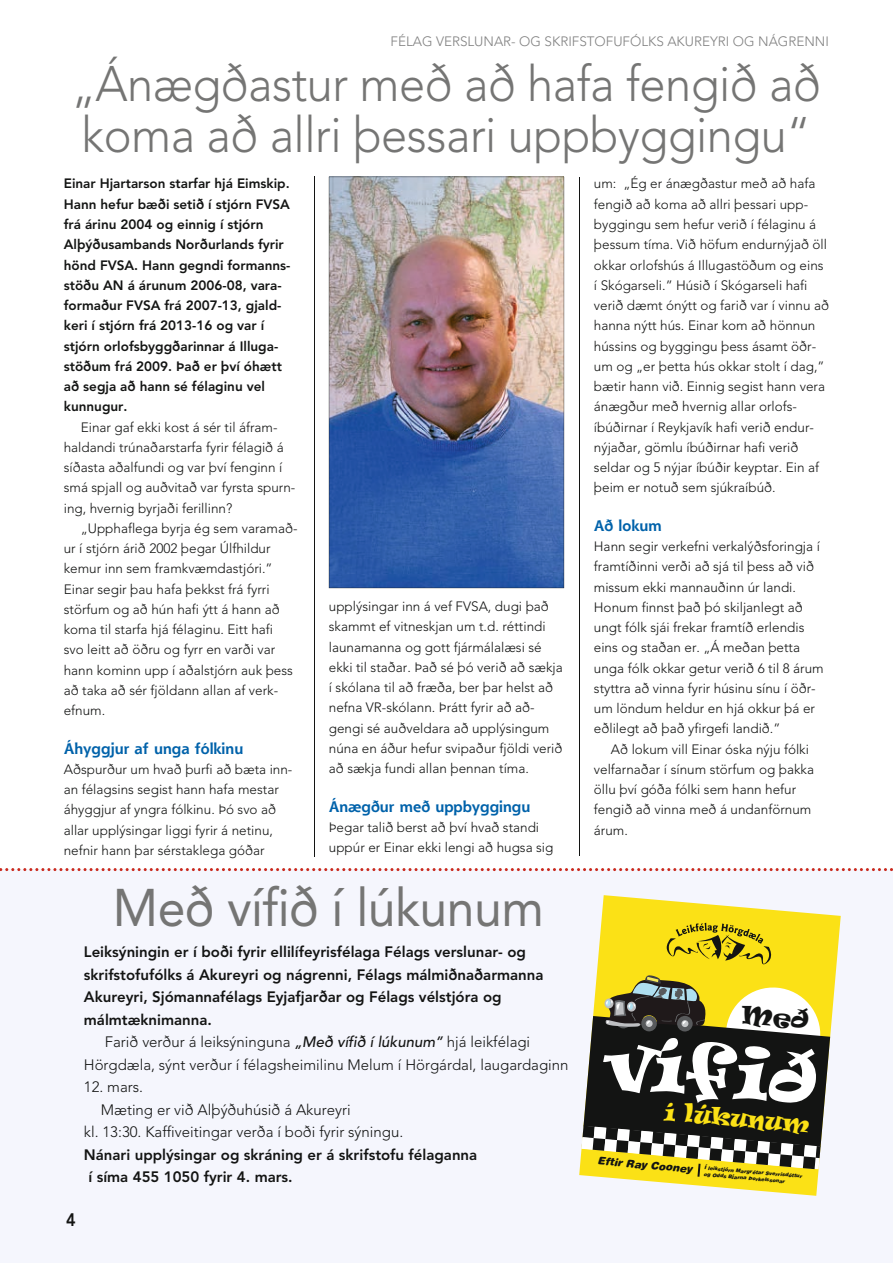
<style>
.page{position:relative;width:893px;height:1263px;background:#fff}
.page>*{position:absolute;margin:0;border:0;box-sizing:border-box;transform-origin:0 0}
.t1{font:66.75px "Ravie";color:#fff}
.t2{font:52.5px "Avenir";letter-spacing:-.01em;color:#757574;scale:.95 1}
.t3{font:300 49.5px/51px "Avenir";letter-spacing:-.01em;color:#757574;scale:.95 1}
.t4{font:22.35px "Ravie";color:#fbe116}
.t5{font:800 18px "Avenir";color:#131413;scale:.9 1}
.t6{font:800 15px/22.5px "Avenir";color:#131413}
.t7{font:300 15px/22.5px "Avenir";color:#131413}
.t8{font:700 15px "Shannon";color:#0062aa}
.t9{font:300 13.5px/20.2px "Avenir";color:#131413}
.t10{font:800 13.5px/20.2px "Avenir";color:#131413}
.t11{font:300 13.5px "Avenir";color:#818181}
.t12{font:italic 900 5.1px/6.6px "Helvetica Rounded";color:#131413}
.s1{font-weight:500;font-style:italic}
.s2{font-size:10.65px}
</style>
<div class="page">
<div style="left:0;top:869px;width:893px;height:394px;background:#f5f6fd"></div>
<hr style="left:579px;top:177px;width:1px;height:679px;background:#131413">
<hr style="left:314px;top:177px;width:1px;height:680px;background:#131413">
<img style="left:329px;top:177px;width:235px;height:411px">
<svg style="left:596px;top:895px;width:245px;height:301px;fill:#fbe116"></svg>
<svg style="left:667px;top:923px;width:105px;height:41px;background:#ccb715"></svg>
<svg style="left:0;top:868px;width:893px;height:3px"></svg>
<svg style="left:579px;top:975px;width:255px;height:204px"></svg>
<p class="t11" style="left:390px;top:33px;width:440px">FÉLAG VERSLUNAR- OG SKRIFSTOFUFÓLKS AKUREYRI OG NÁGRENNI</p>
<h3 class="t3" style="left:72px;top:59px;width:790px">„Ánægðastur með að hafa fengið að koma að allri þessari uppbyggingu“</h3>
<p class="t10" style="left:64px;top:174px;width:228px">Einar Hjartarson starfar hjá Eimskip.<br>Hann hefur bæði setið í stjórn FVSA frá árinu 2004 og einnig í stjórn<br>Alþýðusambands Norðurlands fyrir hönd FVSA. Hann gegndi formanns&shy;stöðu AN á árunum 2006-08, vara&shy;formaður FVSA frá 2007-13, gjald&shy;keri í stjórn frá 2013-16 og var í stjórn orlofsbyggðarinnar á Illuga&shy;stöðum frá 2009. Það er því óhætt að segja að hann sé félaginu vel kunnugur.</p>
<p class="t9" style="left:64px;top:417px;width:233px;text-indent:17px">Einar gaf ekki kost á sér til áfram&shy;haldandi trúnaðarstarfa fyrir félagið á síðasta aðalfundi og var því fenginn í smá spjall og auðvitað var fyrsta spurn&shy;ing, hvernig byrjaði ferillinn?</p>
<p class="t9" style="left:64px;top:518px;width:235px;text-indent:17px">„Upphaflega byrja ég sem varamað&shy;ur í stjórn árið 2002 þegar Úlfhildur kemur inn sem framkvæmdastjóri.”<br>Einar segir þau hafa þekkst frá fyrri störfum og að hún hafi ýtt á hann að koma til starfa hjá félaginu. Eitt hafi<br>svo leitt að öðru og fyrr en varði var hann kominn upp í aðalstjórn auk þess að taka að sér fjöldann allan af verk&shy;efnum.</p>
<p class="t8" style="left:64px;top:739px;width:181px">Áhyggjur af unga fólkinu</p>
<p class="t9" style="left:64px;top:759px;width:230px">Aðspurður um hvað þurfi að bæta inn&shy;an félagsins segist hann hafa mestar áhyggjur af yngra fólkinu. Þó svo að allar upplýsingar liggi fyrir á netinu, nefnir hann þar sérstaklega góðar</p>
<p class="t9" style="left:594px;top:174px;width:237px">um: „Ég er ánægðastur með að hafa fengið að koma að allri þessari upp&shy;byggingu sem hefur verið í félaginu á þessum tíma. Við höfum endurnýjað öll okkar orlofshús á Illugastöðum og eins í Skógarseli.” Húsið í Skógarseli hafi verið dæmt ónýtt og farið var í vinnu að hanna nýtt hús. Einar kom að hönnun hússins og byggingu þess ásamt öðr&shy;um og „er þetta hús okkar stolt í dag,” bætir hann við. Einnig segist hann vera ánægður með hvernig allar orlofs&shy;íbúðirnar í Reykjavík hafi verið endur&shy;nýjaðar, gömlu íbúðirnar hafi verið seldar og 5 nýjar íbúðir keyptar. Ein af þeim er notuð sem sjúkraíbúð.</p>
<p class="t8" style="left:594px;top:516px;width:69px">Að lokum</p>
<p class="t9" style="left:594px;top:536px;width:231px">Hann segir verkefni verkalýðsforingja í framtíðinni verði að sjá til þess að við missum ekki mannauðinn úr landi.<br>Honum finnst það þó skiljanlegt að ungt fólk sjái frekar framtíð erlendis eins og staðan er. „Á meðan þetta unga fólk okkar getur verið 6 til 8 árum styttra að vinna fyrir húsinu sínu í öðr&shy;um löndum heldur en hjá okkur þá er eðlilegt að það yfirgefi landið.”</p>
<p class="t9" style="left:594px;top:739px;width:222px;text-indent:17px">Að lokum vill Einar óska nýju fólki velfarnaðar í sínum störfum og þakka öllu því góða fólki sem hann hefur fengið að vinna með á undanförnum árum.</p>
<p class="t9" style="left:329px;top:596px;width:235px">upplýsingar inn á vef FVSA, dugi það skammt ef vitneskjan um t.d. réttindi launamanna og gott fjármálalæsi sé ekki til staðar. Það sé þó verið að sækja í skólana til að fræða, ber þar helst að nefna VR-skólann. Þrátt fyrir að að&shy;gengi sé auðveldara að upplýsingum núna en áður hefur svipaður fjöldi verið að sækja fundi allan þennan tíma.</p>
<p class="t8" style="left:329px;top:797px;width:203px">Ánægður með uppbyggingu</p>
<p class="t9" style="left:329px;top:817px;width:226px">Þegar talið berst að því hvað standi uppúr er Einar ekki lengi að hugsa sig</p>
<h2 class="t2" style="left:113px;top:877px;width:455px">Með vífið í lúkunum</h2>
<p class="t6" style="left:84px;top:941px;width:461px">Leiksýningin er í boði fyrir ellilífeyrisfélaga Félags verslunar- og skrifstofufólks á Akureyri og nágrenni, Félags málmiðnaðarmanna Akureyri, Sjómannafélags Eyjafjarðar og Félags vélstjóra og málmtæknimanna.</p>
<p class="t7" style="left:84px;top:1031px;width:486px;text-indent:21px">Farið verður á leiksýninguna <span class="s1">„Með vífið í lúkunum”</span> hjá leikfélagi<br>Hörgdæla, sýnt verður í félagsheimilinu Melum í Hörgárdal, laugardaginn</p>
<p class="t7" style="left:84px;top:1076px;width:61px">12. mars.</p>
<p class="t7" style="left:101px;top:1098px;width:251px">Mæting er við Alþýðuhúsið á Akureyri</p>
<p class="t7" style="left:84px;top:1121px;width:321px">kl. 13:30. Kaffiveitingar verða í boði fyrir sýningu.</p>
<p class="t6" style="left:84px;top:1143px;width:395px">Nánari upplýsingar og skráning er á skrifstofu félaganna í síma 455 1050 fyrir 4. mars.</p>
<h3 class="t5" style="left:66px;top:1209px;width:12px">4</h3>
<h1 class="t1" style="left:607px;top:1016px;width:217px;rotate:5deg">vífið</h1>
<h3 class="t4" style="left:666px;top:1096px;width:147px;rotate:5deg">í lúkunum</h3>
<p class="t12" style="left:704px;top:1164px;width:100px;text-indent:-107px;rotate:5deg"><span class="s2">Eftir Ray C oon e y</span> Í le ikstjórn Margrétar Sve rrisdóttu r og O dds B jarn a Þorke lsson ar</p>
</div>
